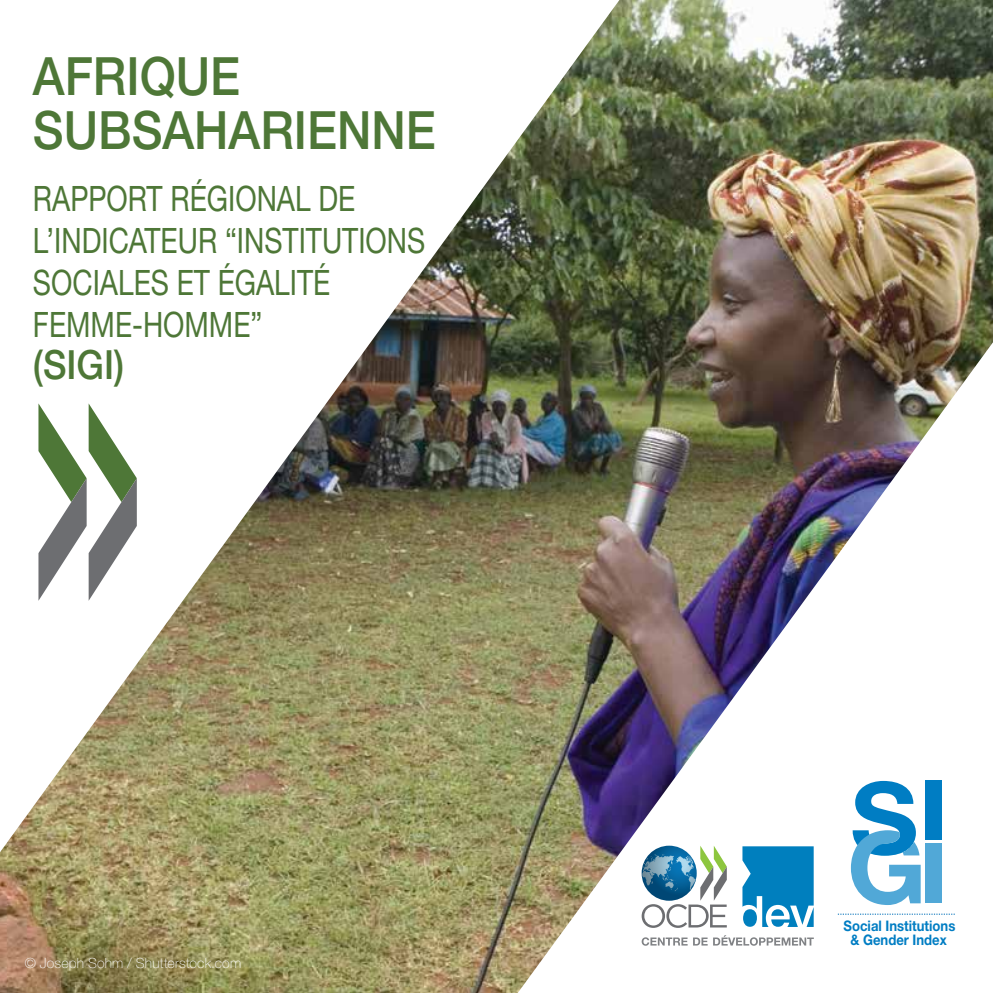
<style>
.page{position:relative;width:993px;height:993px;background:#fff}
.page>*{position:absolute;margin:0;border:0;box-sizing:border-box;transform-origin:0 0}
.t1{font:500 52.85px/54.2px "Helvetica Neue";color:#4e7737;scale:.9 1}
.t2{font:500 40.25px "Helvetica Neue";color:#4e7737;scale:.9 1}
.t3{font:35px/42px "Helvetica Neue";color:#4e7737;scale:.8 1}
.t4{font:700 14.53px/14.5px "Helvetica Neue";color:#007dc3;text-align:center;scale:.9 1}
.t5{font:100 14px "Helvetica Neue";letter-spacing:.015em;color:#fff}
</style>
<div class="page">
<img style="left:0;top:0;width:992px;height:992px">
<img style="left:517px;top:342px;width:475px;height:650px">
<img style="left:0;top:0;width:619px;height:852px">
<svg style="left:38px;top:403px;width:99px;height:197px"></svg>
<svg style="left:837px;top:913px;width:117px;height:1px"></svg>
<svg style="left:850px;top:780px;width:70px;height:124px"></svg>
<div style="left:925px;top:780px;width:16px;height:59px;background:#007dc3"></div>
<div style="left:925px;top:843px;width:16px;height:59px;background:#51a8d7"></div>
<div style="left:635px;top:840px;width:185px;height:111px;background:#fff"></div>
<svg style="left:742px;top:846px;width:71px;height:80px;background:#2993c8"></svg>
<svg style="left:742px;top:908px;width:14px;height:18px"></svg>
<svg style="left:641px;top:935px;width:172px;height:10px"></svg>
<svg style="left:641px;top:845px;width:85px;height:82px"></svg>
<h1 class="t1" style="left:33px;top:48px;width:449px">AFRIQUE<br>SUBSAHARIENNE</h1>
<p class="t3" style="left:33px;top:177px;width:491px">RAPPORT RÉGIONAL DE<br>L’INDICATEUR “INSTITUTIONS<br>SOCIALES ET ÉGALITÉ<br>FEMME-HOMME”</p>
<p class="t2" style="left:33px;top:341px;width:103px">(SIGI)</p>
<p class="t5" style="left:25px;top:954px;width:218px">© Joseph Sohm / Shutterstock.com</p>
<p class="t4" style="left:843px;top:917px;width:126px">Social Institutions &amp; Gender Index</p>
</div>
